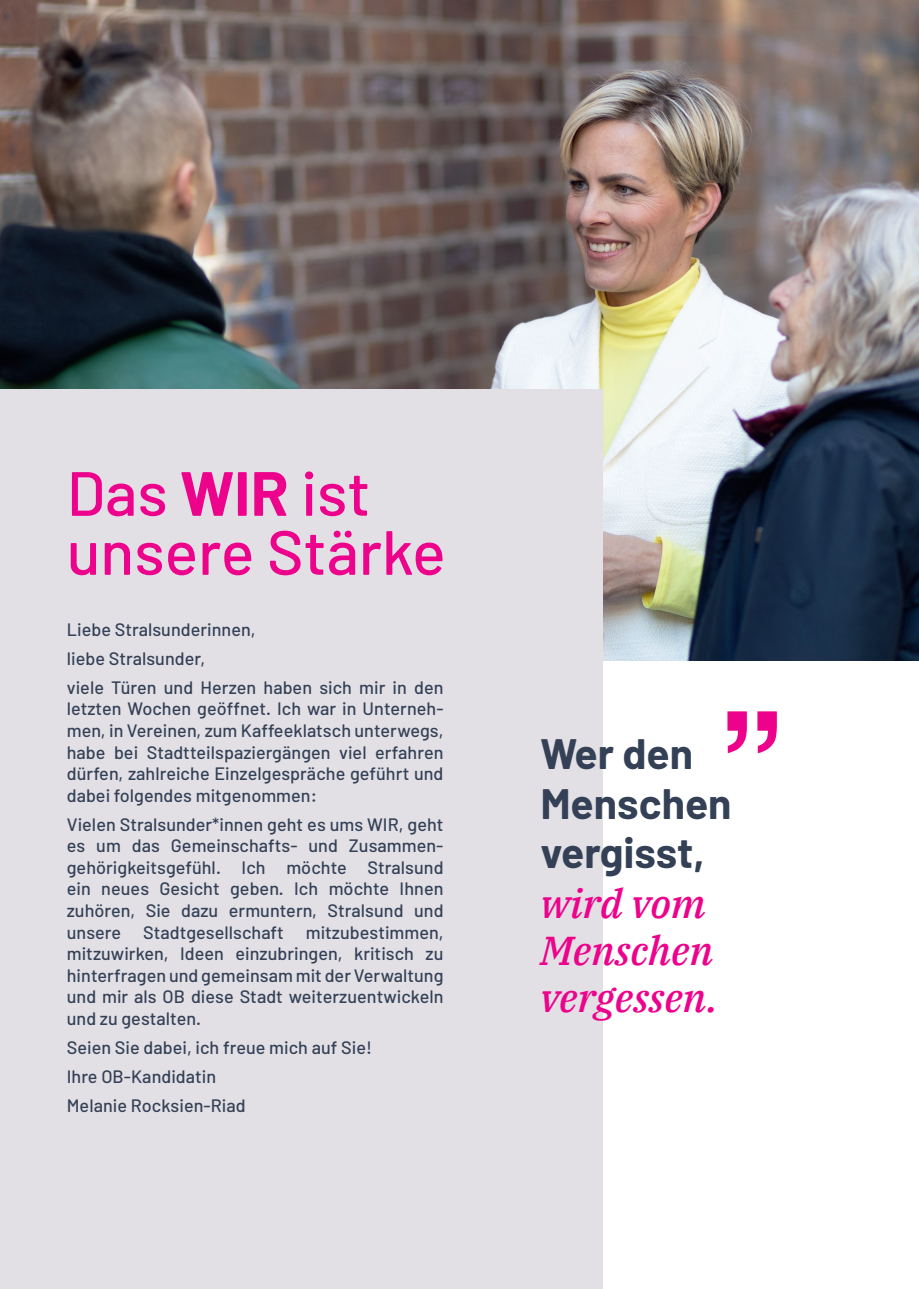
<style>
.page{position:relative;width:919px;height:1289px;background:#fff}
.page>*{position:absolute;margin:0;border:0;box-sizing:border-box;transform-origin:0 0}
.t1{font:500 62.4px/58.9px "Barlow";color:#ed028c}
.t2{font:700 42.6px/49.3px "Barlow";color:#334056}
.t3{font:italic 500 40.05px/47.2px "IBM Plex Serif";color:#ed028c}
.t4{font:500 18px/21.6px "Barlow";letter-spacing:.005em;color:#334056}
.s1{font-weight:700}
</style>
<div class="page">
<img style="left:0;top:0;width:918px;height:661px">
<div style="left:0;top:389px;width:602px;height:899px;background:#e2e0e5"></div>
<svg style="left:727px;top:711px;width:49px;height:42px"></svg>
<h1 class="t1" style="left:67px;top:462px;width:380px">Das <span class="s1">WIR</span> ist unsere Stärke</h1>
<p class="t4" style="left:67px;top:614px;width:378px;line-height:28.8px">Liebe Stralsunderinnen,<br>liebe Stralsunder,<br>viele Türen und Herzen haben sich mir in den</p>
<p class="t4" style="left:67px;top:697px;width:378px;text-align:justify">letzten Wochen geöffnet. Ich war in Unterneh&shy;men, in Vereinen, zum Kaffeeklatsch unterwegs, habe bei Stadtteilspaziergängen viel erfahren dürfen, zahlreiche Einzelgespräche geführt und dabei folgendes mitgenommen:</p>
<p class="t4" style="left:67px;top:813px;width:378px;text-align:justify">Vielen Stralsunder*innen geht es ums WIR, geht es um das Gemeinschafts- und Zusammen&shy;gehörigkeitsgefühl. Ich möchte Stralsund ein neues Gesicht geben. Ich möchte Ihnen zuhören, Sie dazu ermuntern, Stralsund und unsere Stadtgesellschaft mitzubestimmen, mitzuwirken, Ideen einzubringen, kritisch zu hinterfragen und gemeinsam mit der Verwaltung und mir als OB diese Stadt weiterzuentwickeln und zu gestalten.</p>
<p class="t4" style="left:67px;top:1032px;width:307px;line-height:28.8px">Seien Sie dabei, ich freue mich auf Sie!<br>Ihre OB-Kandidatin<br>Melanie Rocksien-Riad</p>
<h2 class="t2" style="left:540px;top:729px;width:193px">Wer den<br>Menschen vergisst,</h2>
<h3 class="t3" style="left:540px;top:876px;width:179px">wird vom<br>Menschen vergessen.</h3>
</div>
